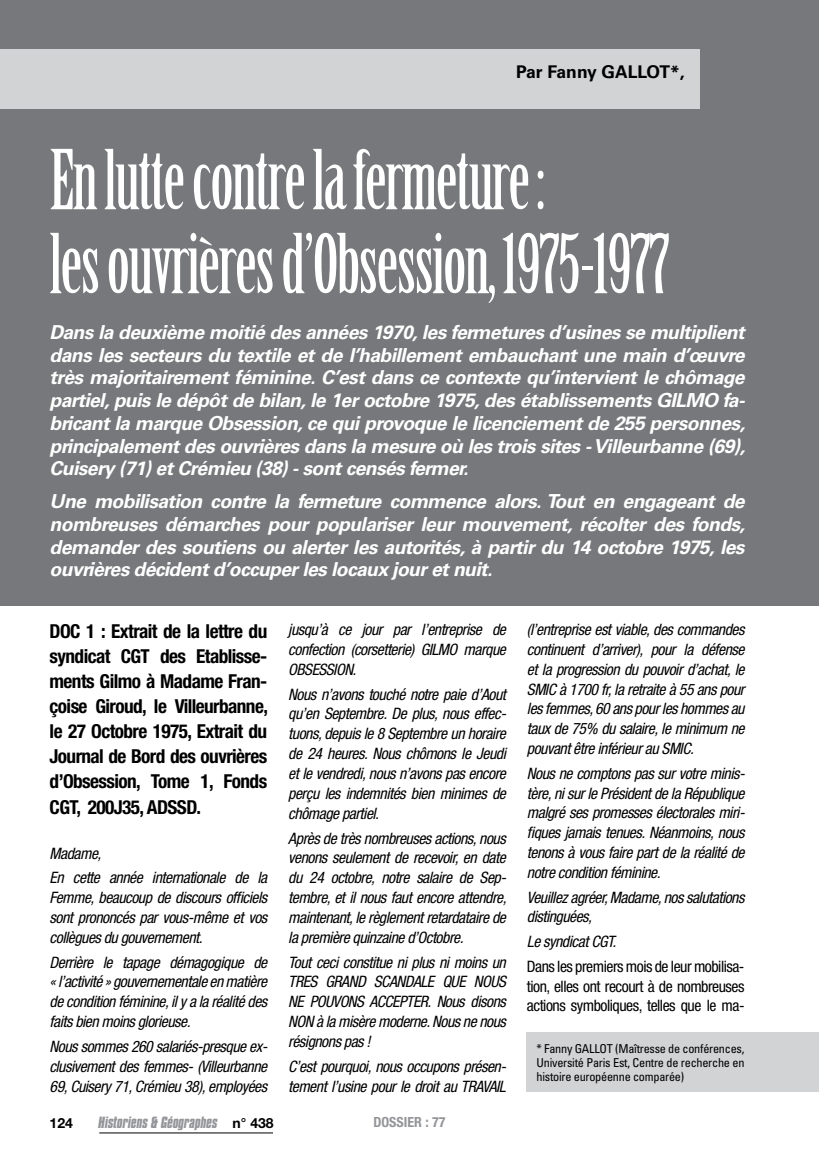
<style>
.page{position:relative;width:819px;height:1166px;background:#fff}
.page>*{position:absolute;margin:0;border:0;box-sizing:border-box;transform-origin:0 0}
.t1{font:80.5px/84px "Birch Std";letter-spacing:-.02em;color:#fff}
.t2{font:italic 700 19.25px/22.8px "Univers";letter-spacing:-.03em;color:#fff;text-align:justify}
.t3{font:700 condensed 19.25px/25.2px "Helvetica Neue";letter-spacing:-.03em;color:#000;text-align:justify}
.t4{font:700 17.5px "Univers";color:#000}
.t5{font:italic condensed 15.75px/19.8px "Helvetica Neue";letter-spacing:-.03em;color:#000;text-align:justify}
.t6{font:condensed 15.75px/19.8px "Helvetica Neue";letter-spacing:-.03em;color:#000;text-align:justify}
.t7{font:italic 700 14px "Compacta BT";color:#939598}
.t8{font:700 condensed 14px "Helvetica Neue";color:#939598}
.t9{font:700 14px "Helvetica Neue";color:#000}
.t10{font:condensed 12.25px/14px "Univers";letter-spacing:-.02em;color:#000;text-align:justify}
.s1{font-family:"Helvetica Neue";font-style:normal;color:#000}
</style>
<div class="page">
<hr style="left:99px;top:1132px;width:174px;height:1px;background:#000">
<div style="left:0;top:0;width:819px;height:605px;background:#77787b"></div>
<div style="left:0;top:50px;width:699px;height:59px;background:#d1d3d4"></div>
<div style="left:526px;top:1032px;width:293px;height:59px;background:#d1d3d4"></div>
<p class="t4" style="left:516px;top:61px;width:111px">Par Fanny Gallot</p>
<p class="t4" style="left:670px;top:61px;width:16px">*,</p>
<h1 class="t1" style="left:50px;top:140px;width:621px">En lutte contre la fermeture :<br>les ouvrières d’Obsession, 1975-1977</h1>
<p class="t2" style="left:50px;top:321px;width:697px">Dans la deuxième moitié des années 1970, les fermetures d’usines se multiplient dans les secteurs du textile et de l’habillement embauchant une main d’œuvre très majoritairement féminine. C’est dans ce contexte qu’intervient le chômage partiel, puis le dépôt de bilan, le 1er octobre 1975, des établissements GILMO fa&shy;bricant la marque Obsession, ce qui provoque le licenciement de 255 personnes, principalement des ouvrières dans la mesure où les trois sites - Villeurbanne (69), Cuisery (71) et Crémieu (38) - sont censés fermer.</p>
<p class="t2" style="left:50px;top:490px;width:696px">Une mobilisation contre la fermeture commence alors. Tout en engageant de nombreuses démarches pour populariser leur mouvement, récolter des fonds, demander des soutiens ou alerter les autorités, à partir du 14 octobre 1975, les ouvrières décident d’occuper les locaux jour et nuit.</p>
<p class="t3" style="left:50px;top:618px;width:220px">DOC 1 : Extrait de la lettre du syndicat CGT des Etablisse&shy;ments Gilmo à Madame Fran&shy;çoise Giroud, le Villeurbanne, le 27 Octobre 1975, Extrait du Journal de Bord des ouvrières d’Obsession, Tome 1, Fonds CGT, 200J35, ADSSD.</p>
<p class="t5" style="left:50px;top:840px;width:219px;line-height:24.8px">Madame,<br>En cette année internationale de la</p>
<p class="t5" style="left:50px;top:887px;width:219px">Femme, beaucoup de discours officiels sont prononcés par vous-même et vos collègues du gouvernement.</p>
<p class="t5" style="left:50px;top:952px;width:219px">Derrière le tapage démagogique de « l’activité » gouvernementale en matière de condition féminine, il y a la réalité des faits bien moins glorieuse.</p>
<p class="t5" style="left:50px;top:1036px;width:219px">Nous sommes 260 salariés-presque ex&shy;clusivement des femmes- (Villeurbanne 69, Cuisery 71, Crémieu 38), employées</p>
<p class="t9" style="left:50px;top:1114px;width:25px">124</p>
<p class="t7" style="left:98px;top:1113px;width:177px">Historiens &amp; Géographes <span class="s1">n° 438</span></p>
<p class="t5" style="left:288px;top:619px;width:219px">jusqu’à ce jour par l’entreprise de confection (corsetterie) GILMO marque OBSESSION.</p>
<p class="t5" style="left:288px;top:684px;width:219px">Nous n’avons touché notre paie d’Aout qu’en Septembre. De plus, nous effec&shy;tuons, depuis le 8 Septembre un horaire de 24 heures. Nous chômons le Jeudi et le vendredi, nous n’avons pas encore perçu les indemnités bien minimes de chômage partiel.</p>
<p class="t5" style="left:288px;top:828px;width:220px">Après de très nombreuses actions, nous venons seulement de recevoir, en date du 24 octobre, notre salaire de Sep&shy;tembre, et il nous faut encore attendre, maintenant, le règlement retardataire de la première quinzaine d’Octobre.</p>
<p class="t5" style="left:288px;top:952px;width:219px">Tout ceci constitue ni plus ni moins un TRES GRAND SCANDALE QUE NOUS NE POUVONS ACCEPTER. Nous disons NON à la misère moderne. Nous ne nous résignons pas !</p>
<p class="t5" style="left:288px;top:1056px;width:219px">C’est pourquoi, nous occupons présen&shy;tement l’usine pour le droit au TRAVAIL</p>
<p class="t8" style="left:373px;top:1114px;width:74px">DOSSIER : 77</p>
<p class="t5" style="left:527px;top:619px;width:219px">(l’entreprise est viable, des commandes continuent d’arriver), pour la défense et la progression du pouvoir d’achat, le SMIC à 1700 fr, la retraite à 55 ans pour les femmes, 60 ans pour les hommes au taux de 75% du salaire, le minimum ne pouvant être inférieur au SMIC.</p>
<p class="t5" style="left:527px;top:763px;width:219px">Nous ne comptons pas sur votre minis&shy;tère, ni sur le Président de la République malgré ses promesses électorales miri&shy;fiques jamais tenues. Néanmoins, nous tenons à vous faire part de la réalité de notre condition féminine.</p>
<p class="t5" style="left:527px;top:887px;width:219px">Veuillez agréer, Madame, nos salutations distinguées,</p>
<p class="t5" style="left:527px;top:931px;width:91px">Le syndicat CGT.</p>
<p class="t6" style="left:527px;top:956px;width:219px">Dans les premiers mois de leur mobilisa&shy;tion, elles ont recourt à de nombreuses actions symboliques, telles que le ma-</p>
<p class="t10" style="left:536px;top:1041px;width:209px;text-indent:79px">(Maîtresse de conférences, Université Paris Est, Centre de recherche en histoire européenne comparée)</p>
<p class="t10" style="left:536px;top:1041px;width:53px">* Fanny Gallot</p>
</div>
